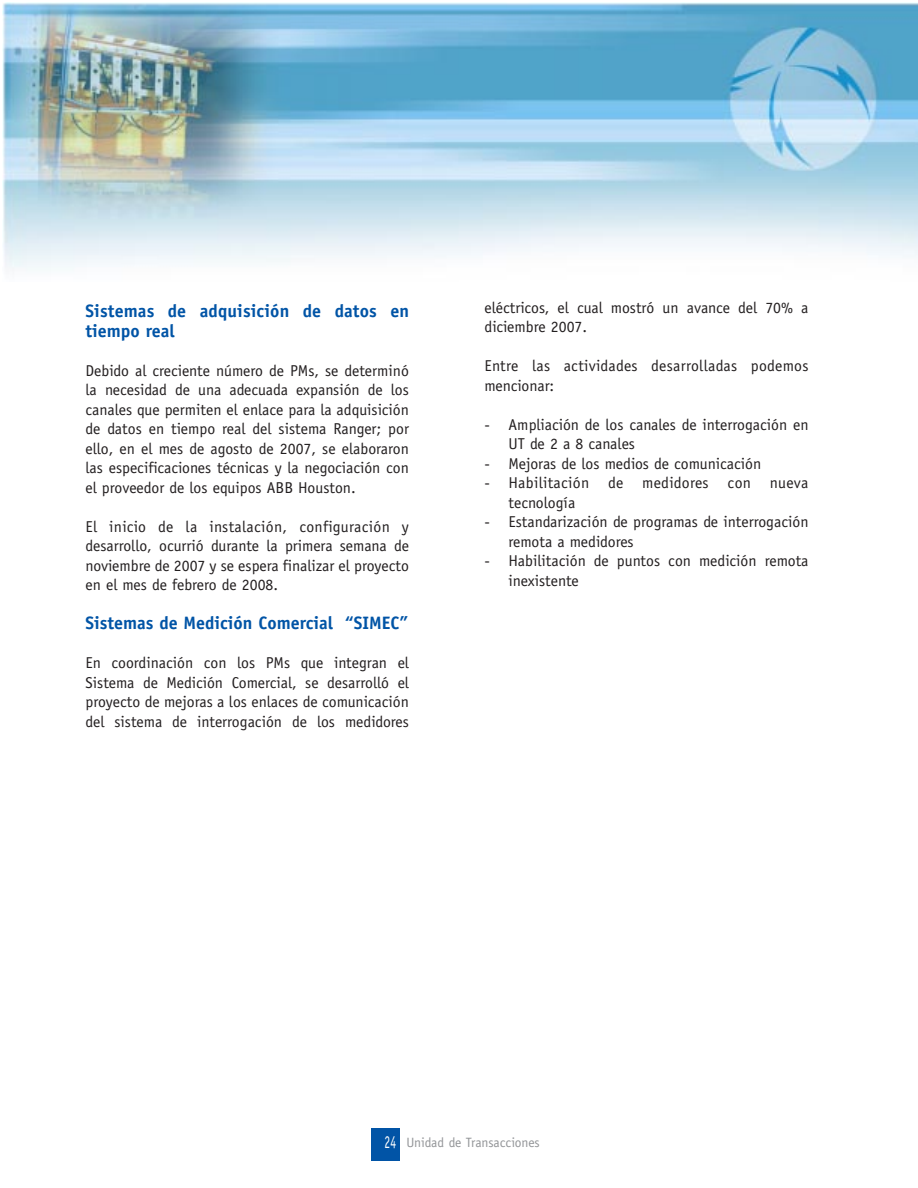
<style>
.page{position:relative;width:918px;height:1188px;background:#fff}
.page>*{position:absolute;margin:0;border:0;box-sizing:border-box;transform-origin:0 0}
.t1{font:700 18px/19.5px "Officina Sans";color:#0154a6}
.t2{font:15.75px/19.5px "Officina Sans";color:#231f20}
.t3{font:15.75px/19.5px "Officina Sans";letter-spacing:.02em;color:#231f20}
.t4{font:13.5px "Officina Sans";letter-spacing:-.01em;color:#939598}
.s1{font-size:18px;color:#fff}
</style>
<div class="page">
<img style="left:2px;top:3px;width:916px;height:267px">
<div style="left:371px;top:1128px;width:29px;height:32px;background:#0154a6"></div>
<p class="t1" style="left:86px;top:303px;width:325px">Sistemas de adquisición de datos en tiempo real</p>
<p class="t2" style="left:85px;top:362px;width:325px;text-align:justify">Debido al creciente número de PMs, se determinó la necesidad de una adecuada expansión de los canales que permiten el enlace para la adquisición de datos en tiempo real del sistema Ranger; por ello, en el mes de agosto de 2007, se elaboraron las especificaciones técnicas y la negociación con el proveedor de los equipos ABB Houston.</p>
<p class="t2" style="left:85px;top:518px;width:325px;text-align:justify">El inicio de la instalación, configuración y desarrollo, ocurrió durante la primera semana de noviembre de 2007 y se espera finalizar el proyecto en el mes de febrero de 2008.</p>
<p class="t1" style="left:86px;top:615px;width:324px">Sistemas de Medición Comercial “SIMEC”</p>
<p class="t2" style="left:86px;top:654px;width:325px;text-align:justify">En coordinación con los PMs que integran el Sistema de Medición Comercial, se desarrolló el proyecto de mejoras a los enlaces de comunicación del sistema de interrogación de los medidores</p>
<p class="t2" style="left:484px;top:299px;width:326px">eléctricos, el cual mostró un avance del 70% a diciembre 2007.</p>
<p class="t3" style="left:485px;top:358px;width:326px">Entre las actividades desarrolladas podemos mencionar:</p>
<p class="t2" style="left:509px;top:416px;width:302px;text-indent:-24px">- Ampliación de los canales de interrogación en<br>UT de 2 a 8 canales</p>
<p class="t2" style="left:485px;top:455px;width:278px">- Mejoras de los medios de comunicación</p>
<p class="t3" style="left:509px;top:475px;width:302px;text-indent:-24px">- Habilitación de medidores con nueva tecnología</p>
<p class="t2" style="left:509px;top:514px;width:302px;text-indent:-24px">- Estandarización de programas de interrogación remota a medidores</p>
<p class="t2" style="left:509px;top:553px;width:302px;text-indent:-24px">- Habilitación de puntos con medición remota inexistente</p>
<p class="t4" style="left:385px;top:1137px;width:157px"><span class="s1">24</span> Unidad de Transacciones</p>
</div>
